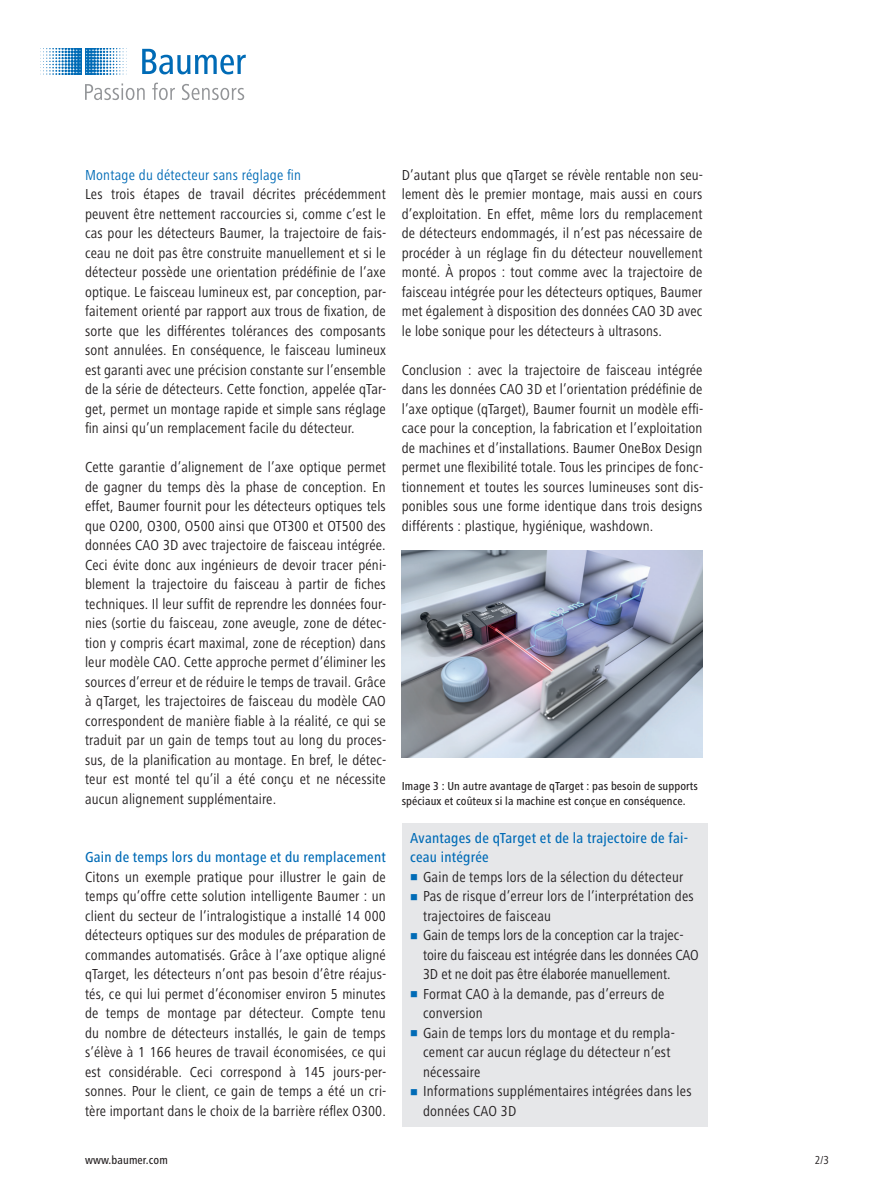
<style>
.page{position:relative;width:893px;height:1188px;background:#fff}
.page>*{position:absolute;margin:0;border:0;box-sizing:border-box;transform-origin:0 0}
.t1{font:condensed 15px/19.5px "Frutiger Next LT";letter-spacing:.01em;color:#231f20;text-align:justify}
.t2{font:500 condensed 15px/19.5px "Frutiger Next LT";letter-spacing:.015em;color:#006bb6}
.t3{font:condensed 15px "Frutiger Next LT";letter-spacing:.015em;color:#006bb6}
.t4{font:500 condensed 12px/15px "Frutiger Next LT";letter-spacing:.01em;color:#231f20}
.t5{font:condensed 12px "Frutiger Next LT";color:#231f20}
</style>
<div class="page">
<div style="left:402px;top:823px;width:305px;height:304px;background:#e6e7e9"></div>
<img style="left:402px;top:550px;width:300px;height:208px">
<svg style="left:142px;top:49px;width:104px;height:25px"></svg>
<svg style="left:40px;top:49px;width:87px;height:26px"></svg>
<svg style="left:85px;top:83px;width:60px;height:17px"></svg>
<svg style="left:152px;top:83px;width:23px;height:17px"></svg>
<svg style="left:182px;top:84px;width:62px;height:16px"></svg>
<p class="t3" style="left:85px;top:166px;width:218px">Montage du détecteur sans réglage fin</p>
<p class="t1" style="left:85px;top:184px;width:303px">Les trois étapes de travail décrites précédemment peuvent être nettement raccourcies si, comme c’est le cas pour les détecteurs Baumer, la trajectoire de fais&shy;ceau ne doit pas être construite manuellement et si le détecteur possède une orientation prédéfinie de l’axe optique. Le faisceau lumineux est, par conception, par&shy;faitement orienté par rapport aux trous de fixation, de sorte que les différentes tolérances des composants sont annulées. En conséquence, le faisceau lumineux est garanti avec une précision constante sur l’ensemble de la série de détecteurs. Cette fonction, appelée qTar&shy;get, permet un montage rapide et simple sans réglage fin ainsi qu’un remplacement facile du détecteur.</p>
<p class="t1" style="left:85px;top:457px;width:303px">Cette garantie d’alignement de l’axe optique permet de gagner du temps dès la phase de conception. En effet, Baumer fournit pour les détecteurs optiques tels que O200, O300, O500 ainsi que OT300 et OT500 des données CAO 3D avec trajectoire de faisceau intégrée.<br>Ceci évite donc aux ingénieurs de devoir tracer péni&shy;blement la trajectoire du faisceau à partir de fiches techniques. Il leur suffit de reprendre les données four&shy;nies (sortie du faisceau, zone aveugle, zone de détec&shy;tion y compris écart maximal, zone de réception) dans leur modèle CAO. Cette approche permet d’éliminer les sources d’erreur et de réduire le temps de travail. Grâce à qTarget, les trajectoires de faisceau du modèle CAO correspondent de manière fiable à la réalité, ce qui se traduit par un gain de temps tout au long du proces&shy;sus, de la planification au montage. En bref, le détec&shy;teur est monté tel qu’il a été conçu et ne nécessite aucun alignement supplémentaire.</p>
<p class="t2" style="left:85px;top:847px;width:302px">Gain de temps lors du montage et du remplacement</p>
<p class="t1" style="left:85px;top:867px;width:303px">Citons un exemple pratique pour illustrer le gain de temps qu’offre cette solution intelligente Baumer : un client du secteur de l’intralogistique a installé 14 000 détecteurs optiques sur des modules de préparation de commandes automatisés. Grâce à l’axe optique aligné qTarget, les détecteurs n’ont pas besoin d’être réajus&shy;tés, ce qui lui permet d’économiser environ 5 minutes de temps de montage par détecteur. Compte tenu du nombre de détecteurs installés, le gain de temps s’élève à 1 166 heures de travail économisées, ce qui est considérable. Ceci correspond à 145 jours-per&shy;sonnes. Pour le client, ce gain de temps a été un cri&shy;tère important dans le choix de la barrière réflex O300.</p>
<p class="t4" style="left:85px;top:1152px;width:84px">www.baumer.com</p>
<p class="t1" style="left:402px;top:165px;width:303px">D’autant plus que qTarget se révèle rentable non seu&shy;lement dès le premier montage, mais aussi en cours d’exploitation. En effet, même lors du remplacement de détecteurs endommagés, il n’est pas nécessaire de procéder à un réglage fin du détecteur nouvellement monté. À propos : tout comme avec la trajectoire de faisceau intégrée pour les détecteurs optiques, Baumer met également à disposition des données CAO 3D avec le lobe sonique pour les détecteurs à ultrasons.</p>
<p class="t1" style="left:402px;top:360px;width:303px">Conclusion : avec la trajectoire de faisceau intégrée dans les données CAO 3D et l’orientation prédéfinie de l’axe optique (qTarget), Baumer fournit un modèle effi&shy;cace pour la conception, la fabrication et l’exploitation de machines et d’installations. Baumer OneBox Design permet une flexibilité totale. Tous les principes de fonc&shy;tionnement et toutes les sources lumineuses sont dis&shy;ponibles sous une forme identique dans trois designs différents : plastique, hygiénique, washdown.</p>
<p class="t4" style="left:402px;top:779px;width:298px">Image 3 : Un autre avantage de qTarget : pas besoin de supports spéciaux et coûteux si la machine est conçue en conséquence.</p>
<p class="t2" style="left:410px;top:828px;width:279px">Avantages de qTarget et de la trajectoire de fai&shy;ceau intégrée</p>
<p class="t1" style="left:423px;top:867px;width:277px;text-align:left">Gain de temps lors de la sélection du détecteur Pas de risque d’erreur lors de l’interprétation des trajectoires de faisceau<br>Gain de temps lors de la conception car la trajec&shy;toire du faisceau est intégrée dans les données CAO 3D et ne doit pas être élaborée manuellement.<br>Format CAO à la demande, pas d’erreurs de conversion<br>Gain de temps lors du montage et du rempla&shy;cement car aucun réglage du détecteur n’est nécessaire<br>Informations supplémentaires intégrées dans les données CAO 3D</p>
<p class="t5" style="left:815px;top:1153px;width:16px">2/3</p>
</div>
